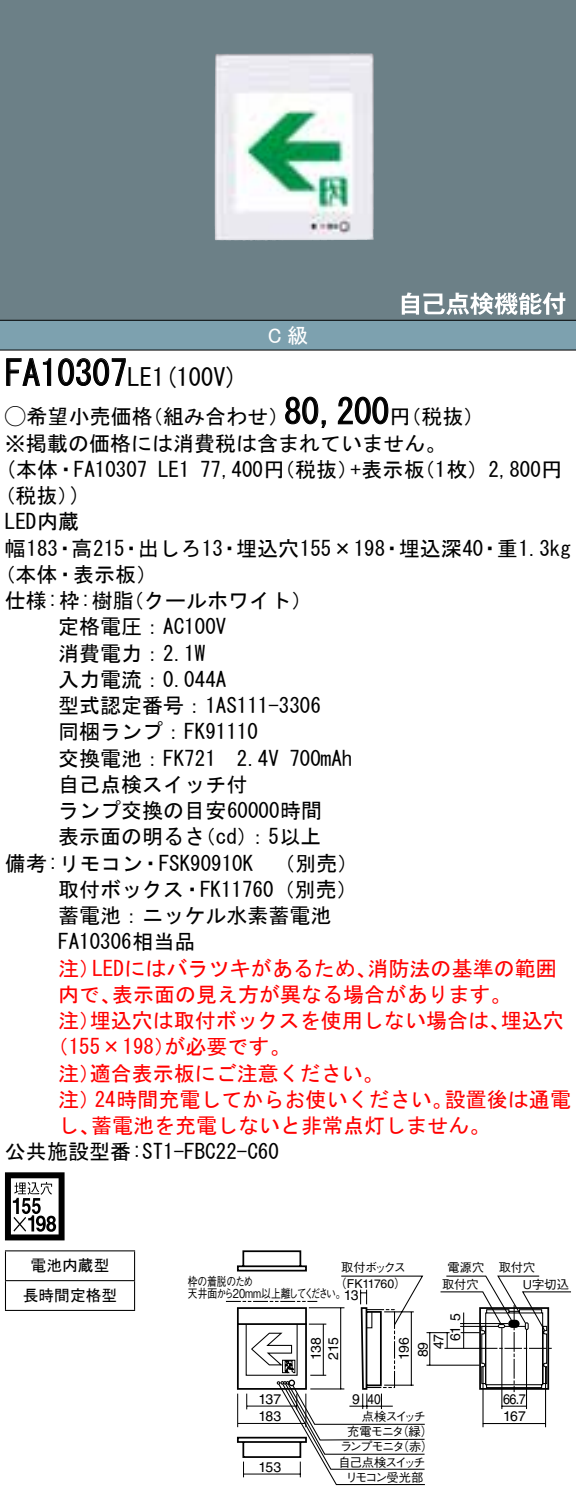
<style>
.page{position:relative;width:576px;height:1495px;background:#fff}
.page>*{position:absolute;margin:0;border:0;box-sizing:border-box;transform-origin:0 0}
.t1{font:35px "MS Gothic";color:#000}
.t2{font:24.5px "MS Gothic";color:#000}
.t3{font:21px/26.2px "MS Gothic";color:#000;text-align:center}
.t4{font:21px/26.2px "MS Gothic";color:#f00}
.t5{font:21px "MS P Gothic";color:#fff}
.t6{font:15.75px/29.8px "MS Gothic";color:#000;text-align:center}
.t7{font:14px/17.2px "Helvetica LT Std";letter-spacing:-.04em;color:#000}
.t8{font:14px "Helvetica LT Std";letter-spacing:-.04em;color:#000;scale:.9 1}
.t9{font:14px "Helvetica LT Std";letter-spacing:-.04em;color:#000;scale:.85 1}
.t10{font:12.25px/15px "Gothic BBB Pro Medium 90 pv RKSJ H";letter-spacing:-.075em;color:#000}
.t11{font:12.25px/12.2px "Gothic BBB Pro Medium 90 pv RKSJ H";letter-spacing:-.03em;color:#000;scale:.8 1}
.t12{font:12.25px "Helvetica LT Std";letter-spacing:-.02em;color:#000}
.t13{font:12.25px "Gothic BBB Pro Medium 90 pv RKSJ H";letter-spacing:-.115em;color:#000}
.s1{font-family:"Ford Classification 1"}
.s2{font-family:"Gothic BBB Pro Medium 90 pv RKSJ H"}
</style>
<div class="page">
<div style="left:0;top:0;width:575px;height:290px;background:#6c8087"></div>
<img style="left:214px;top:53px;width:160px;height:187px">
<div style="left:0;top:290px;width:575px;height:30px;background:#6c8087"></div>
<svg style="left:401px;top:292px;width:164px;height:23px"></svg>
<div style="left:0;top:320px;width:575px;height:30px;background:#7da1af"></div>
<hr style="left:0;top:320px;width:575px;height:1px;background:#000">
<hr style="left:0;top:349px;width:575px;height:2px;background:#000">
<svg style="left:6px;top:358px;width:46px;height:28px"></svg>
<svg style="left:58px;top:358px;width:68px;height:28px"></svg>
<svg style="left:285px;top:396px;width:41px;height:32px"></svg>
<svg style="left:337px;top:396px;width:51px;height:29px"></svg>
<svg style="left:5px;top:1172px;width:60px;height:68px"></svg>
<hr style="left:5px;top:1250px;width:130px;height:1px;background:#000">
<hr style="left:5px;top:1280px;width:130px;height:1px;background:#000">
<svg style="left:5px;top:1251px;width:1px;height:59px"></svg>
<svg style="left:134px;top:1251px;width:1px;height:59px"></svg>
<hr style="left:5px;top:1310px;width:130px;height:1px;background:#000">
<svg style="left:237px;top:1250px;width:70px;height:208px"></svg>
<hr style="left:237px;top:1393px;width:1px;height:34px;background:#000">
<svg style="left:243px;top:1461px;width:1px;height:16px"></svg>
<hr style="left:244px;top:1473px;width:56px;height:1px;background:#000">
<hr style="left:238px;top:1423px;width:67px;height:1px;background:#000">
<svg style="left:277px;top:1291px;width:293px;height:194px"></svg>
<svg style="left:226px;top:1275px;width:325px;height:134px"></svg>
<h1 class="t1" style="left:5px;top:355px;width:124px">FA10307</h1>
<p class="t2" style="left:127px;top:364px;width:112px">LE (1 100 (V</p>
<p class="t5" style="left:268px;top:325px;width:42px">C級</p>
<h1 class="t1" style="left:284px;top:394px;width:106px">80,200</h1>
<p class="t3" style="left:5px;top:403px;width:149px"><span class="s1">A</span>希望小売価格</p>
<p class="t3" style="left:5px;top:430px;width:442px">※掲載の価格には消費税は含まれていません。</p>
<p class="t3" style="left:414px;top:456px;width:150px">（枚1 ）2,800円</p>
<p class="t3" style="left:142px;top:403px;width:148px">（組み合わせ）</p>
<p class="t3" style="left:390px;top:403px;width:96px">（円税抜(</p>
<p class="t3" style="left:5px;top:456px;width:144px">(本体・FA10307 (</p>
<p class="t3" style="left:350px;top:456px;width:76px">+表示板</p>
<p class="t3" style="left:200px;top:456px;width:160px">77,400 （円税抜）</p>
<p class="t3" style="left:158px;top:456px;width:33px">LE1</p>
<p class="t3" style="left:-6px;top:482px;width:86px">（税抜(<br>LED内蔵</p>
<p class="t3" style="left:71px;top:535px;width:55px">高215</p>
<p class="t3" style="left:5px;top:535px;width:55px">幅183</p>
<p class="t3" style="left:-6px;top:561px;width:164px">（本体・表示板(</p>
<p class="t3" style="left:123px;top:587px;width:190px">（クールホワイト(</p>
<p class="t3" style="left:236px;top:535px;width:150px">埋込穴155×198</p>
<p class="t3" style="left:496px;top:535px;width:76px">重1.3kg</p>
<p class="t3" style="left:138px;top:535px;width:86px">出しろ13</p>
<p class="t3" style="left:398px;top:535px;width:86px">埋込深40</p>
<p class="t3" style="left:54px;top:535px;width:22px">・</p>
<p class="t3" style="left:121px;top:535px;width:22px">・</p>
<p class="t3" style="left:219px;top:535px;width:22px">・</p>
<p class="t3" style="left:381px;top:535px;width:22px">・</p>
<p class="t3" style="left:479px;top:535px;width:22px">・</p>
<p class="t3" style="left:5px;top:587px;width:130px">仕様枠: :樹脂</p>
<p class="t3" style="left:58px;top:614px;width:170px">定格電圧：AC100V</p>
<p class="t3" style="left:58px;top:640px;width:149px">消費電力：2.1W</p>
<p class="t3" style="left:58px;top:666px;width:170px">入力電流：0.044A</p>
<p class="t3" style="left:58px;top:692px;width:264px">型式認定番号：1AS111-3306</p>
<p class="t3" style="left:58px;top:719px;width:201px">同梱ランプ：FK91110</p>
<p class="t3" style="left:289px;top:745px;width:64px">700mAh</p>
<p class="t3" style="left:58px;top:745px;width:222px">交換電池：FK721　2.4V</p>
<p class="t3" style="left:58px;top:771px;width:191px">自己点検スイッチ付</p>
<p class="t3" style="left:58px;top:797px;width:265px">ランプ交換の目安60000時間</p>
<p class="t3" style="left:247px;top:824px;width:76px">：5以上</p>
<p class="t3" style="left:58px;top:824px;width:149px">表示面の明るさ</p>
<p class="t3" style="left:195px;top:824px;width:64px">（cd）</p>
<p class="t3" style="left:58px;top:850px;width:301px;text-align:left;text-indent:-53px">備考:リモコン・FSK90910K<br>取付ボックス・FK11760（別売(蓄電池：ニッケル水素蓄電池<br>FA10306相当品</p>
<p class="t3" style="left:264px;top:850px;width:96px">　（別売(</p>
<p class="t4" style="left:92px;top:955px;width:286px">LEDにはバラツキがあるため、</p>
<p class="t4" style="left:367px;top:955px;width:190px">消防法の基準の範囲</p>
<p class="t4" style="left:58px;top:955px;width:43px">注）</p>
<p class="t4" style="left:112px;top:981px;width:401px">表示面の見え方が異なる場合があります。</p>
<p class="t4" style="left:58px;top:981px;width:65px">内で、</p>
<p class="t4" style="left:90px;top:1007px;width:421px">埋込穴は取付ボックスを使用しない場合は、</p>
<p class="t4" style="left:58px;top:1007px;width:43px">注）</p>
<p class="t4" style="left:500px;top:1007px;width:64px">埋込穴</p>
<p class="t4" style="left:164px;top:1034px;width:127px">が必要です。</p>
<p class="t4" style="left:90px;top:1034px;width:295px;text-indent:-42px">（155×198）<br>適合表示板にご注意ください。</p>
<p class="t4" style="left:58px;top:1060px;width:43px">注）</p>
<p class="t4" style="left:444px;top:1086px;width:128px">設置後は通電</p>
<p class="t4" style="left:95px;top:1086px;width:359px">24時間充電してからお使いください。</p>
<p class="t4" style="left:91px;top:1086px;width:401px;text-indent:-33px">注）<br>蓄電池を充電しないと非常点灯しません。</p>
<p class="t4" style="left:58px;top:1112px;width:43px">し、</p>
<p class="t3" style="left:5px;top:1139px;width:275px">公共施設型番:ST1-FBC22-C60</p>
<p class="t6" style="left:23px;top:1251px;width:96px">電池内蔵型長時間定格型</p>
<p class="t10" style="left:341px;top:1259px;width:66px">取付ボックス</p>
<p class="t12" style="left:334px;top:1277px;width:73px"><span class="s2">（</span>FK11760<span class="s2">(</span></p>
<p class="t11" style="left:188px;top:1274px;width:198px">枠の着脱のため<br>天井面から20mm以上離してください。</p>
<p class="t7" style="left:343px;top:1287px;width:17px">13</p>
<p class="t10" style="left:447px;top:1259px;width:38px">電源穴</p>
<p class="t10" style="left:442px;top:1275px;width:38px">取付穴</p>
<p class="t7" style="left:446px;top:1341px;width:29px;rotate:-90deg">61 5</p>
<p class="t7" style="left:430px;top:1349px;width:16px;rotate:-90deg">47</p>
<p class="t7" style="left:307px;top:1360px;width:24px;rotate:-90deg">138<br>215</p>
<p class="t7" style="left:414px;top:1357px;width:16px;rotate:-90deg">89</p>
<p class="t7" style="left:395px;top:1360px;width:24px;rotate:-90deg">196</p>
<p class="t7" style="left:258px;top:1390px;width:24px">137</p>
<p class="t7" style="left:352px;top:1390px;width:9px">9</p>
<p class="t9" style="left:367px;top:1390px;width:17px">40</p>
<p class="t7" style="left:258px;top:1407px;width:24px">183</p>
<p class="t7" style="left:258px;top:1458px;width:24px">153</p>
<p class="t10" style="left:396px;top:1407px;width:38px;text-indent:-35px">点検スイッチ（緑(</p>
<p class="t10" style="left:347px;top:1422px;width:58px">充電モニタ</p>
<p class="t13" style="left:345px;top:1467px;width:79px">リモコン受光部</p>
<p class="t10" style="left:396px;top:1438px;width:38px">（赤(</p>
<p class="t10" style="left:340px;top:1438px;width:66px">ランプモニタ</p>
<p class="t10" style="left:338px;top:1453px;width:89px">自己点検スイッチ</p>
<p class="t10" style="left:498px;top:1259px;width:38px">取付穴</p>
<p class="t10" style="left:522px;top:1275px;width:48px">U字切込</p>
<p class="t8" style="left:503px;top:1390px;width:27px">66.7</p>
<p class="t7" style="left:503px;top:1407px;width:24px">167</p>
</div>
